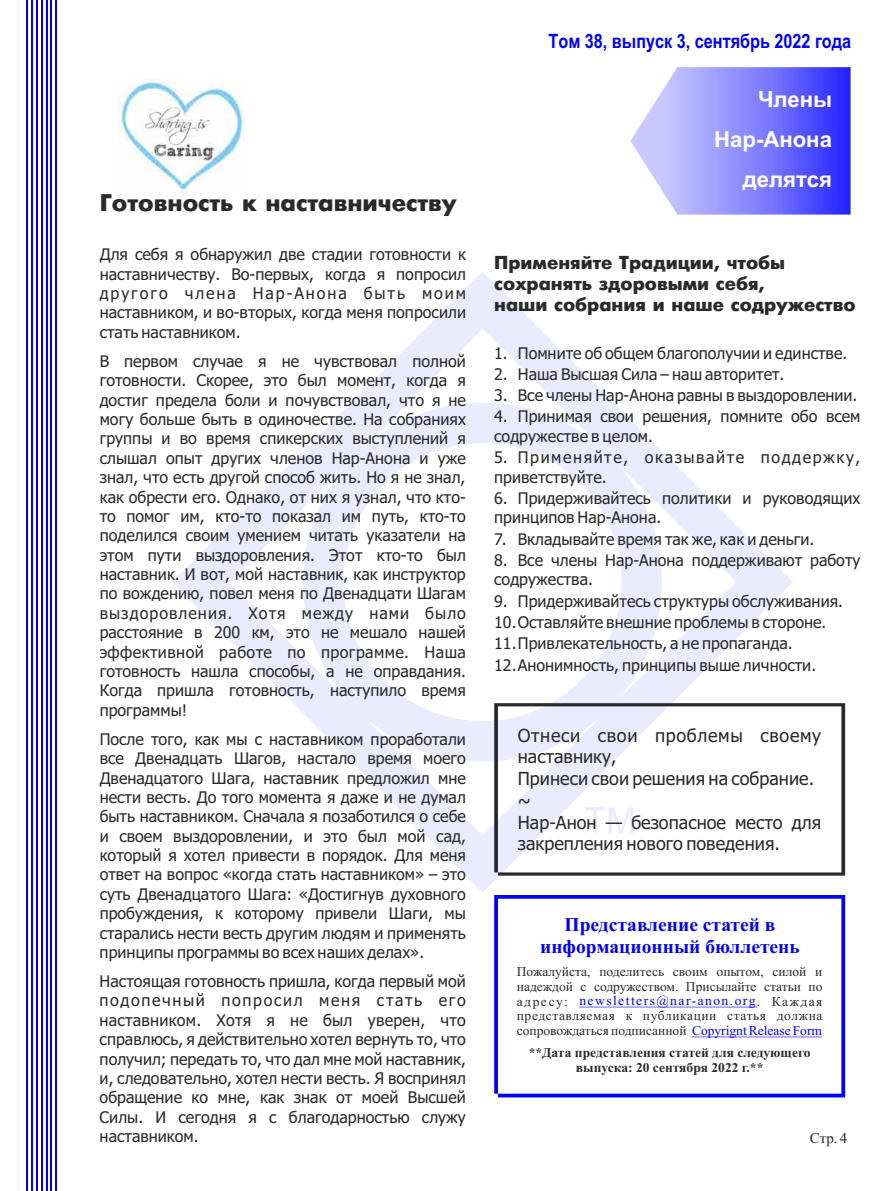
<style>
.page{position:relative;width:893px;height:1191px;background:#fff}
.page>*{position:absolute;margin:0;border:0;box-sizing:border-box;transform-origin:0 0}
.t1{font:700 24px "Futuris";color:#2b2929}
.t2{font:700 22.2px/40.2px "Arial";color:#fff;text-align:right}
.t3{font:700 19.8px "Arial Narrow";color:#00f}
.t4{font:700 19.5px/21.6px "Times New Roman";color:#00f;text-align:center}
.t5{font:700 18.75px/21.1px "Futuris";color:#2b2929}
.t6{font:18px/21.8px "Tahoma";color:#2b2929}
.t7{font:16.05px/19.4px "Tahoma";color:#2b2929;text-align:justify}
.t8{font:16.05px/19.4px "Tahoma";letter-spacing:.095em;color:#2b2929}
.t9{font:15px "Times New Roman";color:#2b2929}
.t10{font:13.5px/15px "Times New Roman";color:#2b2929;text-align:justify}
.t11{font:700 13.5px/15px "Times New Roman";color:#2b2929;text-align:center}
.s1{color:#00f}
</style>
<div class="page">
<svg style="left:172px;top:272px;width:621px;height:620px"></svg>
<svg style="left:630px;top:67px;width:220px;height:148px;background:#8f8fff"></svg>
<hr style="left:27px;top:0;width:1px;height:1191px;background:#00f">
<hr style="left:31px;top:0;width:2px;height:1191px;background:#00f">
<hr style="left:36px;top:0;width:2px;height:1191px;background:#00f">
<hr style="left:41px;top:0;width:1px;height:1191px;background:#00f">
<hr style="left:46px;top:0;width:1px;height:1191px;background:#00f">
<hr style="left:51px;top:0;width:1px;height:1191px;background:#00f">
<hr style="left:56px;top:0;width:1px;height:1191px;background:#00f">
<img style="left:119px;top:80px;width:125px;height:113px">
<svg style="left:494px;top:895px;width:351px;height:202px"></svg>
<svg style="left:494px;top:703px;width:351px;height:172px"></svg>
<h1 class="t1" style="left:100px;top:193px;width:359px">Готовность к наставничеству</h1>
<p class="t7" style="left:100px;top:246px;width:368px">Для себя я обнаружил две стадии готовности к наставничеству. Во-первых, когда я попросил другого члена Нар-Анона быть моим наставником, и во-вторых, когда меня попросили стать наставником.</p>
<p class="t7" style="left:100px;top:353px;width:368px">В первом случае я не чувствовал полной готовности. Скорее, это был момент, когда я достиг предела боли и почувствовал, что я не могу больше быть в одиночестве. На собраниях группы и во время спикерских выступлений я слышал опыт других членов Нар-Анона и уже знал, что есть другой способ жить. Но я не знал, как обрести его. Однако, от них я узнал, что кто&shy;то помог им, кто-то показал им путь, кто-то поделился своим умением читать указатели на этом пути выздоровления. Этот кто-то был наставник. И вот, мой наставник, как инструктор по вождению, повел меня по Двенадцати Шагам выздоровления. Хотя между нами было расстояние в 200 км, это не мешало нашей эффективной работе по программе. Наша готовность нашла способы, а не оправдания.<br>Когда пришла готовность, наступило время программы!</p>
<p class="t7" style="left:100px;top:730px;width:368px">После того, как мы с наставником проработали все Двенадцать Шагов, настало время моего Двенадцатого Шага, наставник предложил мне нести весть. До того момента я даже и не думал быть наставником. Сначала я позаботился о себе и своем выздоровлении, и это был мой сад, который я хотел привести в порядок. Для меня ответ на вопрос «когда стать наставником» – это суть Двенадцатого Шага: «Достигнув духовного пробуждения, к которому привели Шаги, мы старались нести весть другим людям и применять принципы программы во всех наших делах».</p>
<p class="t7" style="left:100px;top:973px;width:368px">Настоящая готовность пришла, когда первый мой подопечный попросил меня стать его наставником. Хотя я не был уверен, что справлюсь, я действительно хотел вернуть то, что получил; передать то, что дал мне мой наставник, и, следовательно, хотел нести весть. Я воспринял обращение ко мне, как знак от моей Высшей Силы. И сегодня я с благодарностью служу наставником.</p>
<p class="t3" style="left:549px;top:34px;width:304px">Том 38, выпуск 3, сентябрь 2022 года</p>
<h2 class="t2" style="left:714px;top:81px;width:119px">Члены<br>Нар-Анона делятся</h2>
<p class="t5" style="left:494px;top:253px;width:363px">Применяйте Традиции, чтобы сохранять здоровыми себя,<br>наши собрания и наше содружество</p>
<p class="t7" style="left:494px;top:344px;width:355px">1. Помните об общем благополучии и единстве.</p>
<p class="t7" style="left:494px;top:366px;width:292px">2. Наша Высшая Сила – наш авторитет.</p>
<p class="t7" style="left:494px;top:387px;width:365px">3. Все члены Нар-Анона равны в выздоровлении.</p>
<p class="t7" style="left:494px;top:408px;width:368px">4. Принимая свои решения, помните обо всем содружестве в целом.</p>
<p class="t8" style="left:494px;top:449px;width:368px">5. Применяйте, оказывайте поддержку, приветствуйте.</p>
<p class="t7" style="left:494px;top:490px;width:368px">6. Придерживайтесь политики и руководящих принципов Нар-Анона.</p>
<p class="t7" style="left:494px;top:530px;width:322px">7. Вкладывайте время так же, как и деньги.</p>
<p class="t7" style="left:494px;top:552px;width:368px">8. Все члены Нар-Анона поддерживают работу содружества.</p>
<p class="t7" style="left:494px;top:591px;width:350px;line-height:21.3px;text-align:left">9. Придерживайтесь структуры обслуживания.<br>10.Оставляйте внешние проблемы в стороне.<br>11.Привлекательность, а не пропаганда.<br>12.Анонимность, принципы выше личности.</p>
<p class="t6" style="left:518px;top:726px;width:305px">Отнеси свои проблемы своему наставнику,<br>Принеси свои решения на собрание. ~<br>Нар-Анон — безопасное место для закрепления нового поведения.</p>
<p class="t4" style="left:540px;top:916px;width:261px">Представление статей в информационный бюллетень</p>
<p class="t10" style="left:517px;top:964px;width:307px">Пожалуйста, поделитесь своим опытом, силой и надеждой с содружеством. Присылайте статьи по адресу:</p>
<p class="t10" style="left:517px;top:994px;width:307px;text-indent:63px"><span class="s1">newsletters@nar-anon.org</span>. Каждая представляемая к публикации статья должна сопровождаться подписанной <span class="s1">Copyrignt Release Form</span></p>
<p class="t11" style="left:529px;top:1046px;width:283px">**Дата представления статей для следующего выпуска: 20 сентября 2022 г.**</p>
<p class="t9" style="left:810px;top:1132px;width:39px">Стр. 4</p>
</div>
